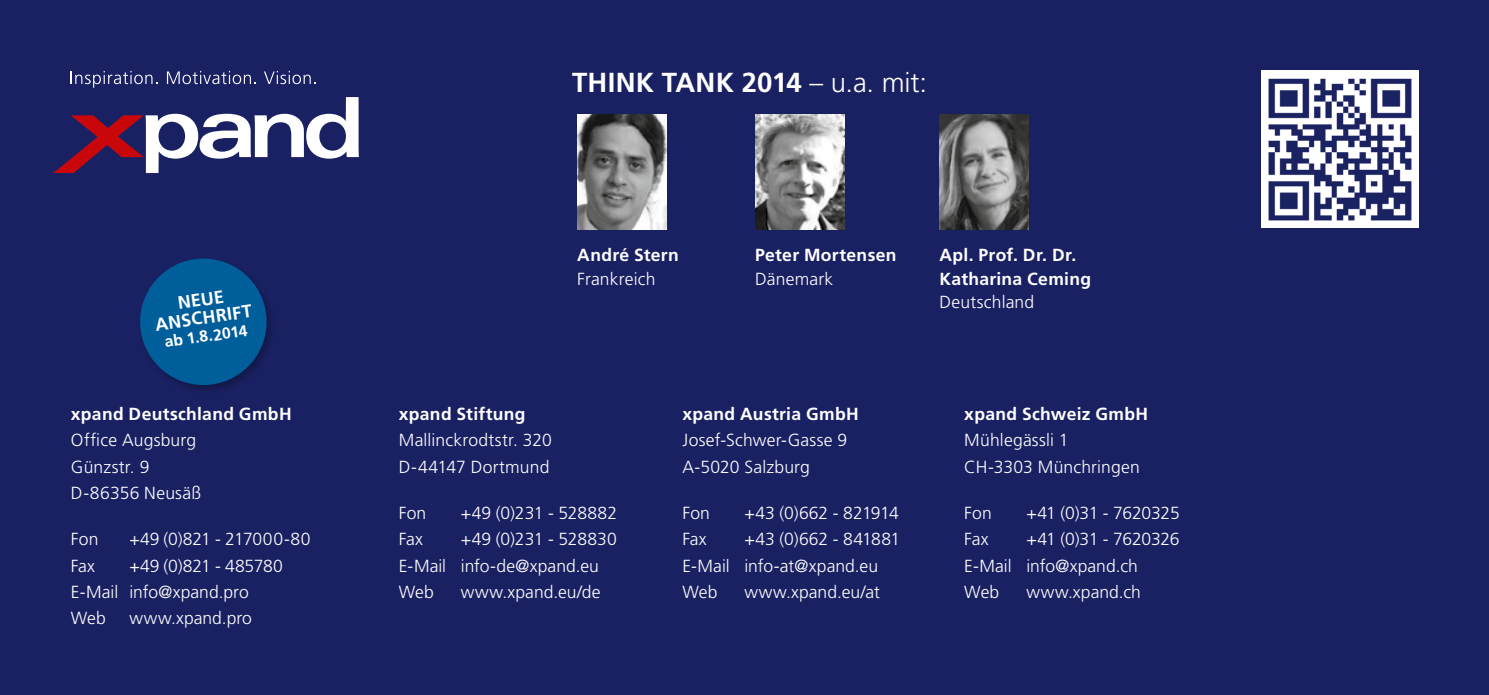
<style>
.page{position:relative;width:1489px;height:695px;background:#fff}
.page>*{position:absolute;margin:0;border:0;box-sizing:border-box;transform-origin:0 0}
.t1{font:700 27.5px "Frutiger LT Std";letter-spacing:.005em;color:#fff}
.t2{font:700 18px/18px "Frutiger LT Std";color:#fff;text-align:center}
.t3{font:300 17.5px/26.2px "Frutiger LT Std";letter-spacing:.005em;color:#fff}
.t4{font:700 17.5px/23.8px "Frutiger LT Std";letter-spacing:.02em;color:#fff}
.t5{font:300 17.5px "Frutiger LT Std";letter-spacing:-.02em;color:#fff}
.t6{font:700 15.75px "Frutiger LT Std";color:#fff}
.s1{font-weight:300}
</style>
<div class="page">
<div style="left:0;top:0;width:1488px;height:694px;background:#1a2162"></div>
<img style="left:1261px;top:71px;width:156px;height:156px">
<svg style="left:140px;top:258px;width:131px;height:132px"></svg>
<img style="left:755px;top:115px;width:89px;height:115px">
<img style="left:577px;top:115px;width:89px;height:115px">
<img style="left:939px;top:115px;width:89px;height:115px">
<svg style="left:71px;top:71px;width:87px;height:17px"></svg>
<svg style="left:167px;top:71px;width:89px;height:13px"></svg>
<svg style="left:264px;top:71px;width:52px;height:13px"></svg>
<svg style="left:53px;top:97px;width:306px;height:76px"></svg>
<p class="t2" style="left:151px;top:297px;width:99px;rotate:-8deg">NEUE<br>ANSCHRIFT</p>
<p class="t6" style="left:163px;top:333px;width:85px;rotate:-8deg">ab 1.8.2014</p>
<p class="t4" style="left:71px;top:402px;width:222px">xpand Deutschland GmbH</p>
<p class="t3" style="left:71px;top:427px;width:132px">Office Augsburg<br>Günzstr. 9<br>D-86356 Neusäß</p>
<p class="t3" style="left:71px;top:526px;width:29px">Fon</p>
<p class="t3" style="left:129px;top:526px;width:183px">+49 (0)821 - 217000-80</p>
<p class="t3" style="left:71px;top:552px;width:26px">Fax</p>
<p class="t3" style="left:71px;top:552px;width:213px;text-indent:58px">+49 (0)821 - 485780<br>E-Mail info@xpand.pro<br>Web</p>
<p class="t3" style="left:129px;top:605px;width:124px">www.xpand.pro</p>
<h1 class="t1" style="left:572px;top:66px;width:356px">THINK TANK 2014 <span class="s1">– u.a. mit:</span></h1>
<p class="t4" style="left:577px;top:243px;width:103px">André Stern</p>
<p class="t3" style="left:577px;top:266px;width:80px">Frankreich</p>
<p class="t4" style="left:755px;top:243px;width:143px">Peter Mortensen</p>
<p class="t3" style="left:755px;top:266px;width:80px">Dänemark</p>
<p class="t4" style="left:399px;top:402px;width:128px">xpand Stiftung</p>
<p class="t3" style="left:399px;top:427px;width:154px">Mallinckrodtstr. 320<br>D-44147 Dortmund</p>
<p class="t3" style="left:399px;top:500px;width:29px">Fon</p>
<p class="t3" style="left:461px;top:500px;width:158px">+49 (0)231 - 528882</p>
<p class="t3" style="left:399px;top:526px;width:26px">Fax</p>
<p class="t3" style="left:399px;top:526px;width:219px;text-indent:62px">+49 (0)231 - 528830<br>E-Mail info-de@xpand.eu<br>Web</p>
<p class="t3" style="left:461px;top:578px;width:141px">www.xpand.eu/de</p>
<p class="t4" style="left:682px;top:402px;width:178px">xpand Austria GmbH</p>
<p class="t3" style="left:682px;top:427px;width:166px">Josef-Schwer-Gasse 9<br>A-5020 Salzburg</p>
<p class="t3" style="left:682px;top:500px;width:29px">Fon</p>
<p class="t5" style="left:744px;top:503px;width:156px">+43 (0)662 - 821914</p>
<p class="t3" style="left:682px;top:526px;width:26px">Fax</p>
<p class="t3" style="left:682px;top:526px;width:219px;text-indent:62px">+43 (0)662 - 841881<br>E-Mail info-at@xpand.eu<br>Web</p>
<p class="t3" style="left:744px;top:578px;width:137px">www.xpand.eu/at</p>
<p class="t4" style="left:939px;top:243px;width:153px">Apl. Prof. Dr. Dr.<br>Katharina Ceming</p>
<p class="t3" style="left:939px;top:289px;width:96px">Deutschland</p>
<p class="t4" style="left:964px;top:402px;width:185px">xpand Schweiz GmbH</p>
<p class="t3" style="left:964px;top:427px;width:177px">Mühlegässli 1<br>CH-3303 Münchringen</p>
<p class="t3" style="left:964px;top:500px;width:29px">Fon</p>
<p class="t5" style="left:1026px;top:503px;width:155px">+41 (0)31 - 7620325</p>
<p class="t3" style="left:964px;top:526px;width:26px">Fax</p>
<p class="t3" style="left:964px;top:526px;width:217px;text-indent:62px">+41 (0)31 - 7620326<br>E-Mail info@xpand.ch<br>Web</p>
<p class="t3" style="left:1026px;top:578px;width:116px">www.xpand.ch</p>
</div>
